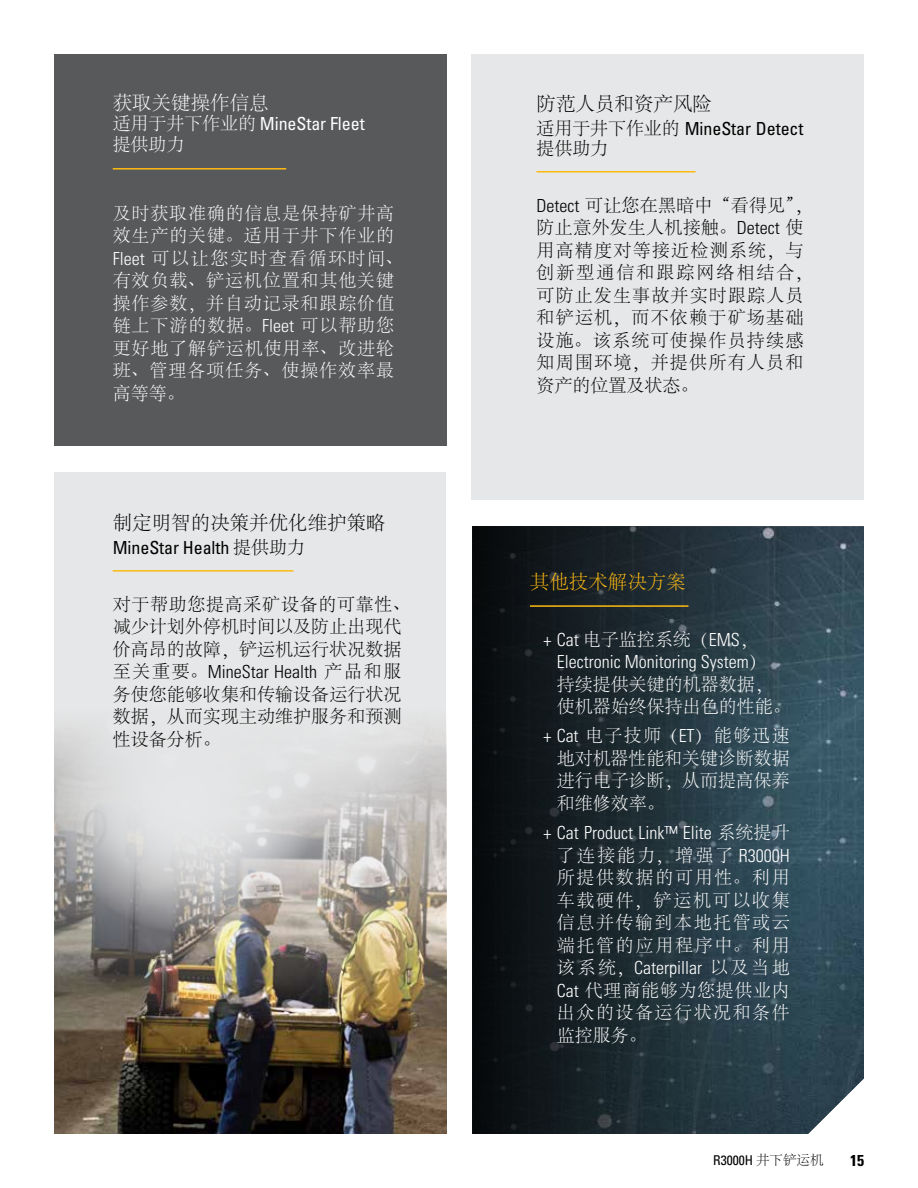
<style>
.page{position:relative;width:918px;height:1188px;background:#fff}
.page>*{position:absolute;margin:0;border:0;box-sizing:border-box;transform-origin:0 0}
.t1{font:300 19.5px "Adobe Song Std";color:#000}
.t2{font:300 19.5px "Adobe Song Std";color:#fdba12}
.t3{font:300 19.5px "Adobe Song Std";color:#fff}
.t4{font:300 18px/22.5px "Adobe Song Std";letter-spacing:.05em;color:#fff;text-align:justify}
.t5{font:300 18px/22.5px "Adobe Song Std";letter-spacing:.07em;color:#000}
.t6{font:300 18px/22.5px "Adobe Song Std";letter-spacing:.015em;color:#000}
.t7{font:300 condensed 18px "Univers LT Std";color:#fff}
.t8{font:condensed 18px "Univers LT Std";letter-spacing:-.005em;color:#000}
.t9{font:300 18px/22.5px "Adobe Song Std";color:#fff}
.t10{font:300 condensed 18px "Univers LT Std";color:#000}
.t11{font:condensed 18px "Univers LT Std";letter-spacing:-.005em;color:#fff}
.t12{font:700 condensed 15.75px "Univers LT Std";color:#000}
.t13{font:condensed 13.5px "Univers LT Std";color:#000}
.s1{font-family:"Adobe Song Std";font-weight:300;font-stretch:normal}
.s2{font-family:"Univers LT Std";font-stretch:condensed}
.s3{font-family:"Adobe Song Std";font-stretch:normal}
</style>
<div class="page">
<img style="left:811px;top:526px;width:53px;height:605px">
<svg style="left:472px;top:526px;width:339px;height:608px;background:#1e2d34"></svg>
<div style="left:472px;top:54px;width:392px;height:445px;background:#e6e7e8"></div>
<div style="left:54px;top:54px;width:392px;height:392px;background:#58595b"></div>
<div style="left:54px;top:472px;width:392px;height:662px;background:#e6e7e8"></div>
<img style="left:55px;top:728px;width:391px;height:406px">
<svg style="left:55px;top:675px;width:260px;height:257px;background:#a3a1a0"></svg>
<svg style="left:55px;top:605px;width:293px;height:293px"></svg>
<svg style="left:232px;top:639px;width:200px;height:199px"></svg>
<hr style="left:530px;top:605px;width:158px;height:2px;background:#fdba12">
<hr style="left:113px;top:168px;width:173px;height:2px;background:#fdba12">
<hr style="left:537px;top:171px;width:159px;height:1px;background:#fdba12">
<hr style="left:113px;top:570px;width:181px;height:2px;background:#fdba12">
<p class="t3" style="left:113px;top:92px;width:157px">获取关键操作信息</p>
<p class="t11" style="left:113px;top:113px;width:253px"><span class="s1">适用于井下作业的</span> MineStar Fleet</p>
<p class="t4" style="left:113px;top:134px;width:73px">提供助力</p>
<p class="t4" style="left:113px;top:203px;width:292px;text-align:left">及时获取准确的信息是保持矿井高效生产的关键。适用于井下作业的<br><span class="s2">Fleet</span> 可以让您实时查看循环时间、有效负载、铲运机位置和其他关键操作参数，并自动记录和跟踪价值链上下游的数据。<span class="s2">Fleet</span> 可以帮助您更好地了解铲运机使用率、改进轮班、管理各项任务、使操作效率最高等等。</p>
<p class="t1" style="left:113px;top:513px;width:274px">制定明智的决策并优化维护策略</p>
<p class="t8" style="left:113px;top:537px;width:194px">MineStar Health <span class="s1">提供助力</span></p>
<p class="t6" style="left:113px;top:594px;width:299px">对于帮助您提高采矿设备的可靠性、减少计划外停机时间以及防止出现代价高昂的故障，铲运机运行状况数据</p>
<p class="t10" style="left:113px;top:661px;width:290px"><span class="s3">至关重要。</span>MineStar Health <span class="s3">产品和服</span></p>
<p class="t6" style="left:113px;top:684px;width:290px;text-align:justify">务使您能够收集和传输设备运行状况数据，从而实现主动维护服务和预测性设备分析。</p>
<p class="t1" style="left:537px;top:93px;width:177px">防范人员和资产风险</p>
<p class="t8" style="left:537px;top:117px;width:268px"><span class="s1">适用于井下作业的</span> MineStar Detect</p>
<p class="t6" style="left:537px;top:138px;width:73px">提供助力</p>
<p class="t5" style="left:537px;top:194px;width:277px"><span class="s2">Detect</span> 可让您在黑暗中“看得见”，防止意外发生人机接触。<span class="s2">Detect</span> 使用高精度对等接近检测系统，与创新型通信和跟踪网络相结合，可防止发生事故并实时跟踪人员和铲运机，而不依赖于矿场基础设施。该系统可使操作员持续感知周围环境，并提供所有人员和资产的位置及状态。</p>
<p class="t2" style="left:530px;top:572px;width:157px">其他技术解决方案</p>
<p class="t4" style="left:543px;top:629px;width:216px"><span class="s2">+ Cat</span> 电子监控系统（<span class="s2">EMS</span>，</p>
<p class="t7" style="left:557px;top:651px;width:211px">Electronic Monitoring System<span class="s3">）</span></p>
<p class="t9" style="left:557px;top:674px;width:235px">持续提供关键的机器数据，使机器始终保持出色的性能。</p>
<p class="t4" style="left:557px;top:725px;width:234px;text-indent:-14px"><span class="s2">+ Cat</span> 电子技师（<span class="s2">ET</span>）能够迅速地对机器性能和关键诊断数据进行电子诊断，从而提高保养和维修效率。</p>
<p class="t7" style="left:543px;top:822px;width:248px">+ Cat Product Link™ Elite <span class="s3">系统提升</span></p>
<p class="t4" style="left:557px;top:845px;width:234px">了连接能力，增强了 <span class="s2">R3000H</span>所提供数据的可用性。利用车载硬件，铲运机可以收集信息并传输到本地托管或云端托管的应用程序中。利用</p>
<p class="t7" style="left:557px;top:957px;width:234px"><span class="s3">该系统，</span>Caterpillar <span class="s3">以及当地</span></p>
<p class="t4" style="left:557px;top:980px;width:234px"><span class="s2">Cat</span> 代理商能够为您提供业内出众的设备运行状况和条件监控服务。</p>
<p class="t13" style="left:713px;top:1152px;width:112px">R3000H <span class="s1">井下铲运机</span></p>
<p class="t12" style="left:850px;top:1150px;width:15px">15</p>
</div>
